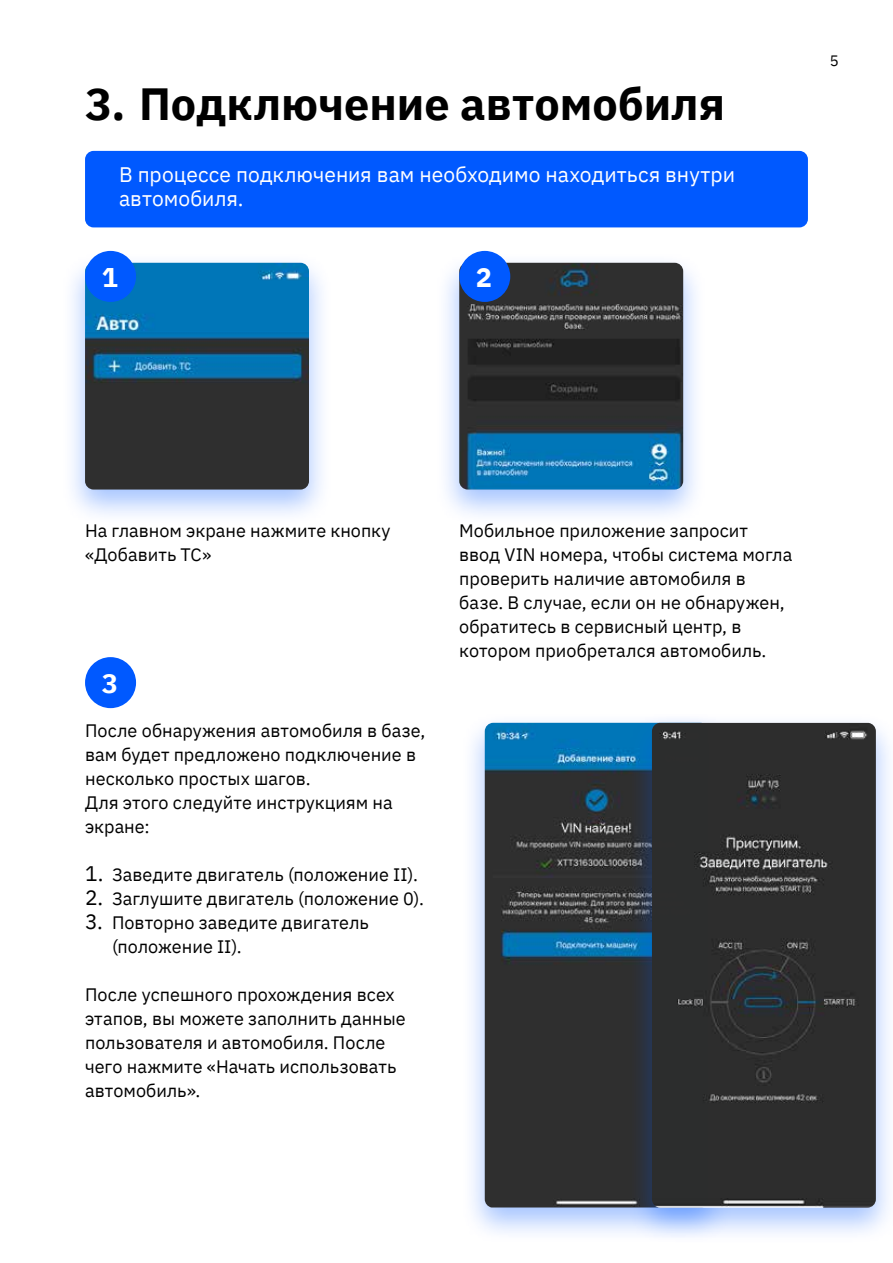
<style>
.page{position:relative;width:893px;height:1263px;background:#fff}
.page>*{position:absolute;margin:0;border:0;box-sizing:border-box;transform-origin:0 0}
.t1{font:700 45px "IBM Plex Sans";color:#000}
.t2{font:700 27px "IBM Plex Sans";color:#fff}
.t3{font:21px/24px "IBM Plex Sans";color:#fff}
.t4{font:18px/24px "IBM Plex Sans";color:#000}
.t5{font:15px "IBM Plex Mono";color:#000}
.s1{font-size:21px}
</style>
<div class="page">
<div style="left:85px;top:151px;width:723px;height:76px;background:#0059ff;border-radius:9px"></div>
<div style="left:61px;top:252px;width:272px;height:274px;background:#0059ff;opacity:.36"></div>
<img style="left:85px;top:263px;width:224px;height:226px">
<div style="left:435px;top:252px;width:272px;height:274px;background:#0059ff;opacity:.36"></div>
<img style="left:459px;top:263px;width:224px;height:226px">
<div style="left:461px;top:711px;width:271px;height:533px;background:#0059ff;opacity:.36"></div>
<img style="left:485px;top:723px;width:143px;height:484px">
<div style="left:628px;top:712px;width:265px;height:532px;background:#0059ff;opacity:.36"></div>
<img style="left:652px;top:723px;width:224px;height:485px">
<div style="left:85px;top:251px;width:51px;height:51px;background:#0059ff;border-radius:50%"></div>
<div style="left:459px;top:251px;width:51px;height:51px;background:#0059ff;border-radius:50%"></div>
<div style="left:85px;top:657px;width:51px;height:51px;background:#0059ff;border-radius:50%"></div>
<h1 class="t1" style="left:85px;top:68px;width:642px">3. Подключение автомобиля</h1>
<p class="t3" style="left:119px;top:161px;width:618px">В процессе подключения вам необходимо находиться внутри автомобиля.</p>
<h2 class="t2" style="left:102px;top:256px;width:18px">1</h2>
<h2 class="t2" style="left:476px;top:256px;width:18px">2</h2>
<p class="t5" style="left:830px;top:49px;width:10px">5</p>
<p class="t4" style="left:85px;top:517px;width:307px">На главном экране нажмите кнопку «Добавить ТС»</p>
<p class="t4" style="left:459px;top:517px;width:335px">Мобильное приложение запросит ввод VIN номера, чтобы система могла проверить наличие автомобиля в базе. В случае, если он не обнаружен, обратитесь в сервисный центр, в котором приобретался автомобиль.</p>
<h2 class="t2" style="left:102px;top:662px;width:18px">3</h2>
<p class="t4" style="left:85px;top:717px;width:342px">После обнаружения автомобиля в базе, вам будет предложено подключение в несколько простых шагов.<br>Для этого следуйте инструкциям на экране:</p>
<p class="t4" style="left:85px;top:861px;width:334px"><span class="s1">1.</span> Заведите двигатель (положение II).</p>
<p class="t4" style="left:85px;top:885px;width:340px"><span class="s1">2.</span> Заглушите двигатель (положение 0).</p>
<p class="t4" style="left:112px;top:909px;width:258px;text-indent:-27px"><span class="s1">3.</span> Повторно заведите двигатель (положение II).</p>
<p class="t4" style="left:85px;top:981px;width:322px">После успешного прохождения всех этапов, вы можете заполнить данные пользователя и автомобиля. После чего нажмите «Начать использовать автомобиль».</p>
</div>
